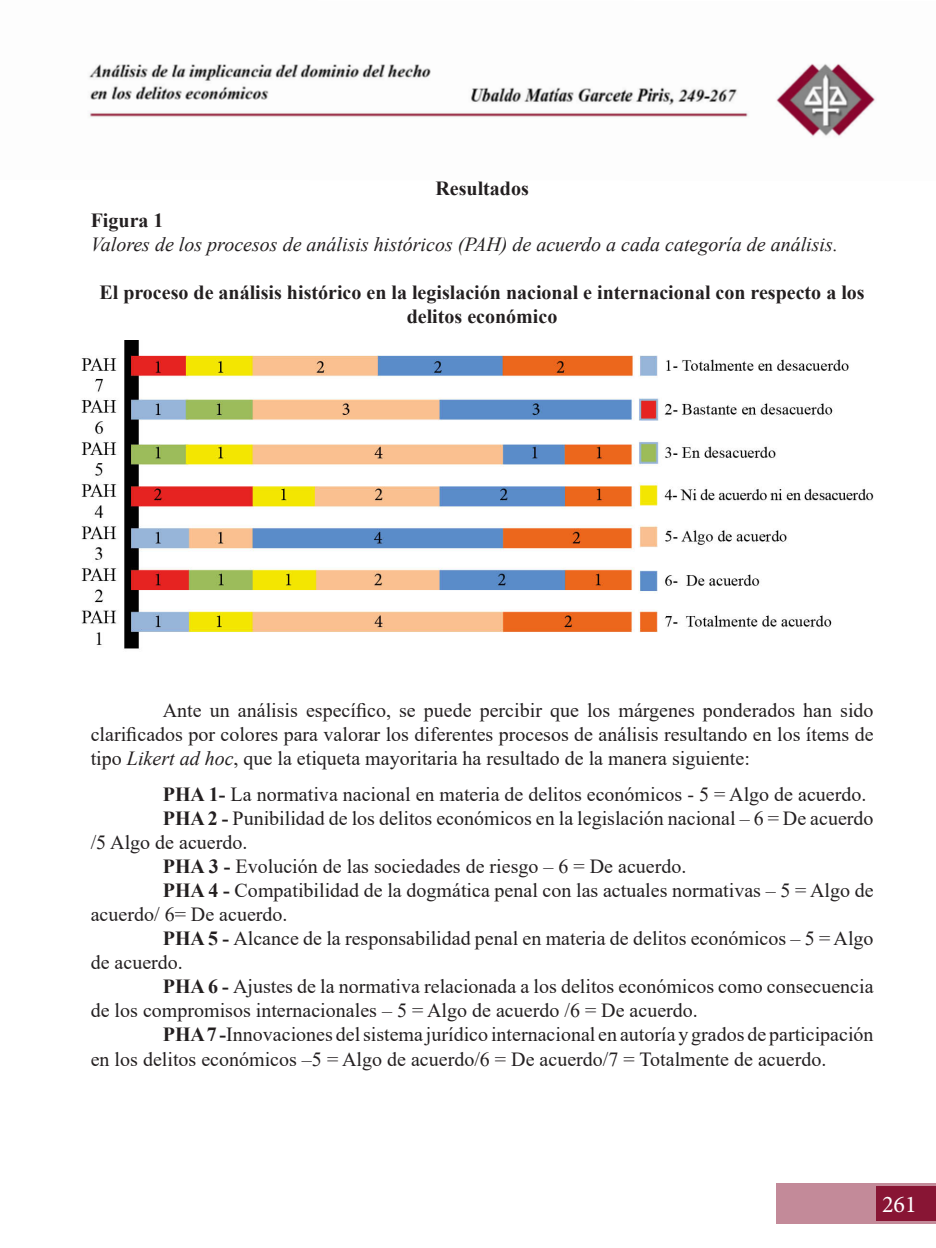
<style>
.page{position:relative;width:936px;height:1248px;background:#fff}
.page>*{position:absolute;margin:0;border:0;box-sizing:border-box;transform-origin:0 0}
.t1{font:24px "Minion Pro";color:#fff}
.t2{font:20px/24px "Times New Roman";color:#231f20}
.t3{font:700 20px/24px "Times New Roman";color:#231f20;text-align:center}
.t4{font:italic 20px "Times New Roman";color:#231f20}
.s1{font-style:italic}
.s2{font-weight:700}
</style>
<div class="page">
<img style="left:89px;top:63px;width:786px;height:74px">
<div style="left:776px;top:1183px;width:159px;height:40px;background:#c38a99"></div>
<div style="left:876px;top:1186px;width:59px;height:34px;background:#881534"></div>
<img style="left:81px;top:340px;width:793px;height:309px">
<p class="t3" style="left:435px;top:176px;width:95px">Resultados</p>
<p class="t3" style="left:91px;top:207px;width:74px">Figura 1</p>
<p class="t4" style="left:91px;top:230px;width:748px">Valores de los procesos de análisis históricos (PAH) de acuerdo a cada categoría de análisis.</p>
<p class="t3" style="left:99px;top:279px;width:766px">El proceso de análisis histórico en la legislación nacional e internacional con respecto a los delitos económico</p>
<p class="t2" style="left:91px;top:698px;width:784px;text-align:justify;text-indent:72px">Ante un análisis específico, se puede percibir que los márgenes ponderados han sido clarificados por colores para valorar los diferentes procesos de análisis resultando en los ítems de tipo <span class="s1">Likert ad hoc</span>, que la etiqueta mayoritaria ha resultado de la manera siguiente:</p>
<p class="t2" style="left:163px;top:782px;width:705px"><span class="s2">PHA 1-</span> La normativa nacional en materia de delitos económicos - 5 = Algo de acuerdo.</p>
<p class="t2" style="left:91px;top:806px;width:784px;text-indent:72px"><span class="s2">PHA 2 -</span> Punibilidad de los delitos económicos en la legislación nacional – 6 = De acuerdo /5 Algo de acuerdo.</p>
<p class="t2" style="left:163px;top:854px;width:525px"><span class="s2">PHA 3 -</span> Evolución de las sociedades de riesgo – 6 = De acuerdo.</p>
<p class="t2" style="left:91px;top:878px;width:784px;text-indent:72px"><span class="s2">PHA 4 -</span> Compatibilidad de la dogmática penal con las actuales normativas – 5 = Algo de acuerdo/ 6= De acuerdo.</p>
<p class="t2" style="left:91px;top:926px;width:784px;text-indent:72px"><span class="s2">PHA 5 -</span> Alcance de la responsabilidad penal en materia de delitos económicos – 5 = Algo de acuerdo.</p>
<p class="t2" style="left:91px;top:974px;width:784px;text-indent:72px"><span class="s2">PHA 6 -</span> Ajustes de la normativa relacionada a los delitos económicos como consecuencia de los compromisos internacionales – 5 = Algo de acuerdo /6 = De acuerdo.</p>
<p class="t2" style="left:91px;top:1022px;width:784px;text-indent:72px"><span class="s2">PHA 7 -</span>Innovaciones del sistema jurídico internacional en autoría y grados de participación en los delitos económicos –5 = Algo de acuerdo/6 = De acuerdo/7 = Totalmente de acuerdo.</p>
<p class="t1" style="left:882px;top:1190px;width:36px">261</p>
</div>
